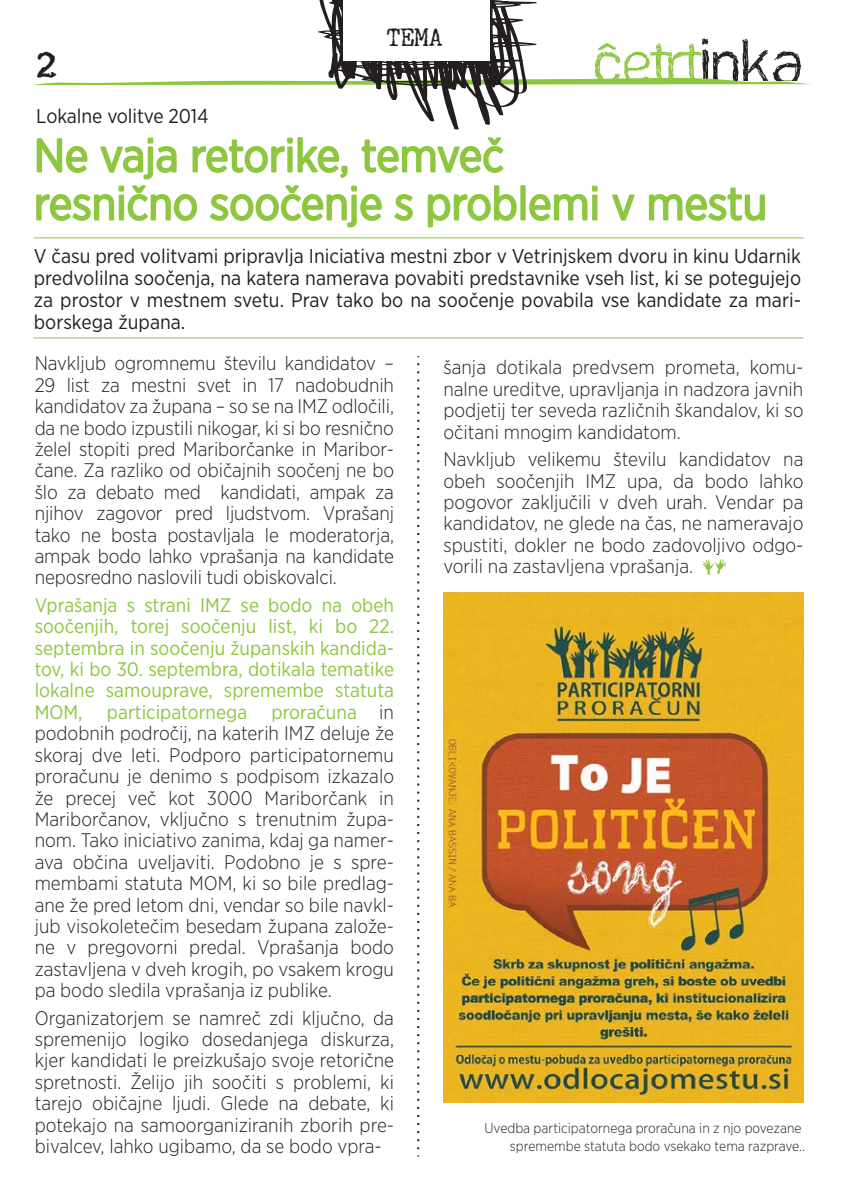
<style>
.page{position:relative;width:842px;height:1191px;background:#fff}
.page>*{position:absolute;margin:0;border:0;box-sizing:border-box;transform-origin:0 0}
.t1{font:46px/48px "Gotham Narrow";letter-spacing:-.005em;color:#8dc63f}
.t2{font:36px "Underwood Champion";color:#231f20}
.t3{font:24px "Underwood Champion";color:#231f20}
.t4{font:20px/22px "Gotham Narrow";color:#231f20;text-align:justify}
.t5{font:300 19.6px/21.4px "Gotham Narrow";color:#231f20;text-align:justify}
.t6{font:300 14px/18px "Gotham Narrow";color:#231f20;text-align:right}
.s1{font-weight:400;color:#8dc63f}
</style>
<div class="page">
<svg style="left:417px;top:363px;width:2px;height:793px"></svg>
<svg style="left:702px;top:559px;width:25px;height:16px"></svg>
<hr style="left:34px;top:337px;width:769px;height:1px;background:#8dc63f">
<hr style="left:34px;top:237px;width:769px;height:1px;background:#8dc63f">
<img style="left:443px;top:592px;width:361px;height:510px">
<svg style="left:34px;top:0;width:777px;height:228px"></svg>
<h2 class="t2" style="left:36px;top:44px;width:23px">2</h2>
<p class="t4" style="left:36px;top:105px;width:174px">Lokalne volitve 2014</p>
<p class="t3" style="left:386px;top:24px;width:58px">TEMA</p>
<h1 class="t1" style="left:34px;top:130px;width:735px">Ne vaja retorike, temveč<br>resnično soočenje s problemi v mestu</h1>
<p class="t4" style="left:34px;top:244px;width:769px">V času pred volitvami pripravlja Iniciativa mestni zbor v Vetrinjskem dvoru in kinu Udarnik predvolilna soočenja, na katera namerava povabiti predstavnike vseh list, ki se potegujejo za prostor v mestnem svetu. Prav tako bo na soočenje povabila vse kandidate za mari&shy;borskega župana.</p>
<p class="t5" style="left:35px;top:352px;width:361px">Navkljub ogromnemu številu kandidatov – 29 list za mestni svet in 17 nadobudnih kandidatov za župana – so se na IMZ odločili, da ne bodo izpustili nikogar, ki si bo resnično želel stopiti pred Mariborčanke in Maribor&shy;čane. Za razliko od običajnih soočenj ne bo šlo za debato med kandidati, ampak za njihov zagovor pred ljudstvom. Vprašanj tako ne bosta postavljala le moderatorja, ampak bodo lahko vprašanja na kandidate neposredno naslovili tudi obiskovalci.</p>
<p class="t5" style="left:35px;top:594px;width:361px"><span class="s1">Vprašanja s strani IMZ se bodo na obeh soočenjih, torej soočenju list, ki bo 22. septembra in soočenju županskih kandida&shy;tov, ki bo 30. septembra, dotikala tematike lokalne samouprave, spremembe statuta MOM, participatornega proračuna</span> in podobnih področij, na katerih IMZ deluje že skoraj dve leti. Podporo participatornemu proračunu je denimo s podpisom izkazalo že precej več kot 3000 Mariborčank in Mariborčanov, vključno s trenutnim župa&shy;nom. Tako iniciativo zanima, kdaj ga namer&shy;ava občina uveljaviti. Podobno je s spre&shy;membami statuta MOM, ki so bile predlag&shy;ane že pred letom dni, vendar so bile navkl&shy;jub visokoletečim besedam župana založe&shy;ne v pregovorni predal. Vprašanja bodo zastavljena v dveh krogih, po vsakem krogu pa bodo sledila vprašanja iz publike.</p>
<p class="t5" style="left:35px;top:1006px;width:361px">Organizatorjem se namreč zdi ključno, da spremenijo logiko dosedanjega diskurza, kjer kandidati le preizkušajo svoje retorične spretnosti. Želijo jih soočiti s problemi, ki tarejo običajne ljudi. Glede na debate, ki potekajo na samoorganiziranih zborih pre&shy;bivalcev, lahko ugibamo, da se bodo vpra-</p>
<p class="t5" style="left:443px;top:356px;width:362px">šanja dotikala predvsem prometa, komu&shy;nalne ureditve, upravljanja in nadzora javnih podjetij ter seveda različnih škandalov, ki so očitani mnogim kandidatom.</p>
<p class="t5" style="left:443px;top:448px;width:362px">Navkljub velikemu številu kandidatov na obeh soočenjih IMZ upa, da bodo lahko pogovor zaključili v dveh urah. Vendar pa kandidatov, ne glede na čas, ne nameravajo spustiti, dokler ne bodo zadovoljivo odgo&shy;vorili na zastavljena vprašanja.</p>
<p class="t6" style="left:484px;top:1119px;width:322px">Uvedba participatornega proračuna in z njo povezane spremembe statuta bodo vsekako tema razprave..</p>
</div>
